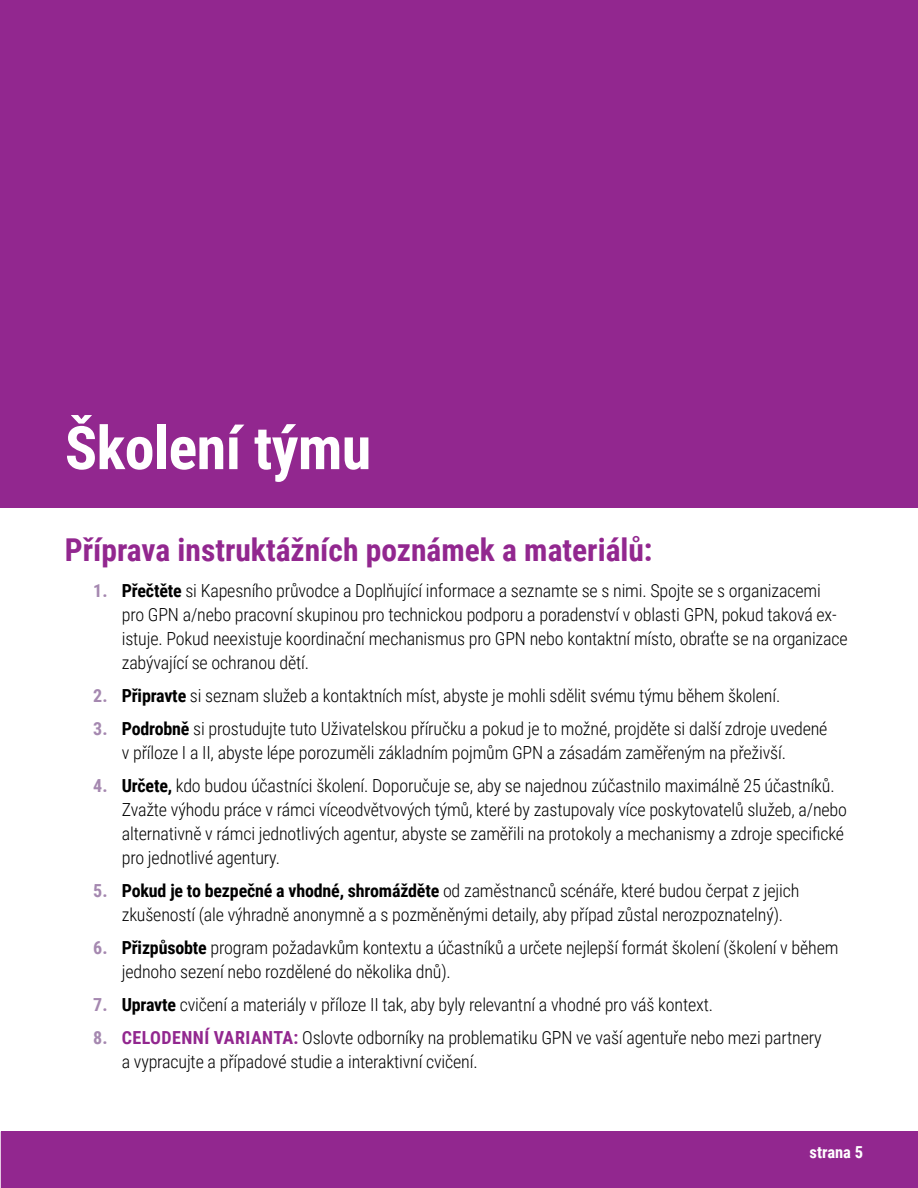
<style>
.page{position:relative;width:918px;height:1188px;background:#fff}
.page>*{position:absolute;margin:0;border:0;box-sizing:border-box;transform-origin:0 0}
.t1{font:700 60px "Roboto Condensed";letter-spacing:-.01em;color:#fff}
.t2{font:700 31.5px "Roboto Condensed";color:#92278f}
.t3{font:300 18px/24px "Roboto Condensed";letter-spacing:-.01em;color:#000}
.t4{font:700 16.5px "Roboto Condensed";color:#fff}
.s1{font-weight:700;color:#a588b0}
.s2{font-weight:700}
.s3{font-weight:700;color:#92278f}
</style>
<div class="page">
<div style="left:1px;top:0;width:917px;height:508px;background:#92278f"></div>
<div style="left:2px;top:1131px;width:916px;height:57px;background:#92278f"></div>
<h1 class="t1" style="left:65px;top:406px;width:308px">Školení týmu</h1>
<h2 class="t2" style="left:65px;top:528px;width:589px">Příprava instruktážních poznámek a materiálů:</h2>
<p class="t3" style="left:122px;top:578px;width:727px;text-indent:-28px"><span class="s1">1.</span> <span class="s2">Přečtěte</span> si Kapesního průvodce a Doplňující informace a seznamte se s nimi. Spojte se s organizacemi pro GPN a/nebo pracovní skupinou pro technickou podporu a poradenství v oblasti GPN, pokud taková ex&shy;istuje. Pokud neexistuje koordinační mechanismus pro GPN nebo kontaktní místo, obraťte se na organizace zabývající se ochranou dětí.</p>
<p class="t3" style="left:93px;top:683px;width:689px"><span class="s1">2.</span> <span class="s2">Připravte</span> si seznam služeb a kontaktních míst, abyste je mohli sdělit svému týmu během školení.</p>
<p class="t3" style="left:122px;top:716px;width:707px;text-indent:-28px"><span class="s1">3.</span> <span class="s2">Podrobně</span> si prostudujte tuto Uživatelskou příručku a pokud je to možné, projděte si další zdroje uvedené v příloze I a II, abyste lépe porozuměli základním pojmům GPN a zásadám zaměřeným na přeživší.</p>
<p class="t3" style="left:122px;top:773px;width:727px;text-indent:-28px"><span class="s1">4.</span> <span class="s2">Určete,</span> kdo budou účastníci školení. Doporučuje se, aby se najednou zúčastnilo maximálně 25 účastníků.<br>Zvažte výhodu práce v rámci víceodvětvových týmů, které by zastupovaly více poskytovatelů služeb, a/nebo alternativně v rámci jednotlivých agentur, abyste se zaměřili na protokoly a mechanismy a zdroje specifické pro jednotlivé agentury.</p>
<p class="t3" style="left:122px;top:878px;width:679px;text-indent:-28px"><span class="s1">5.</span> <span class="s2">Pokud je to bezpečné a vhodné, shromážděte</span> od zaměstnanců scénáře, které budou čerpat z jejich zkušeností (ale výhradně anonymně a s pozměněnými detaily, aby případ zůstal nerozpoznatelný).</p>
<p class="t3" style="left:122px;top:935px;width:718px;text-indent:-28px"><span class="s1">6.</span> <span class="s2">Přizpůsobte</span> program požadavkům kontextu a účastníků a určete nejlepší formát školení (školení v během jednoho sezení nebo rozdělené do několika dnů).</p>
<p class="t3" style="left:93px;top:992px;width:621px"><span class="s1">7.</span> <span class="s2">Upravte</span> cvičení a materiály v příloze II tak, aby byly relevantní a vhodné pro váš kontext.</p>
<p class="t3" style="left:122px;top:1025px;width:701px;text-indent:-28px"><span class="s1">8.</span> <span class="s3">CELODENNÍ VARIANTA:</span> Oslovte odborníky na problematiku GPN ve vaší agentuře nebo mezi partnery a vypracujte a případové studie a interaktivní cvičení.</p>
<p class="t4" style="left:810px;top:1141px;width:55px">strana 5</p>
</div>
